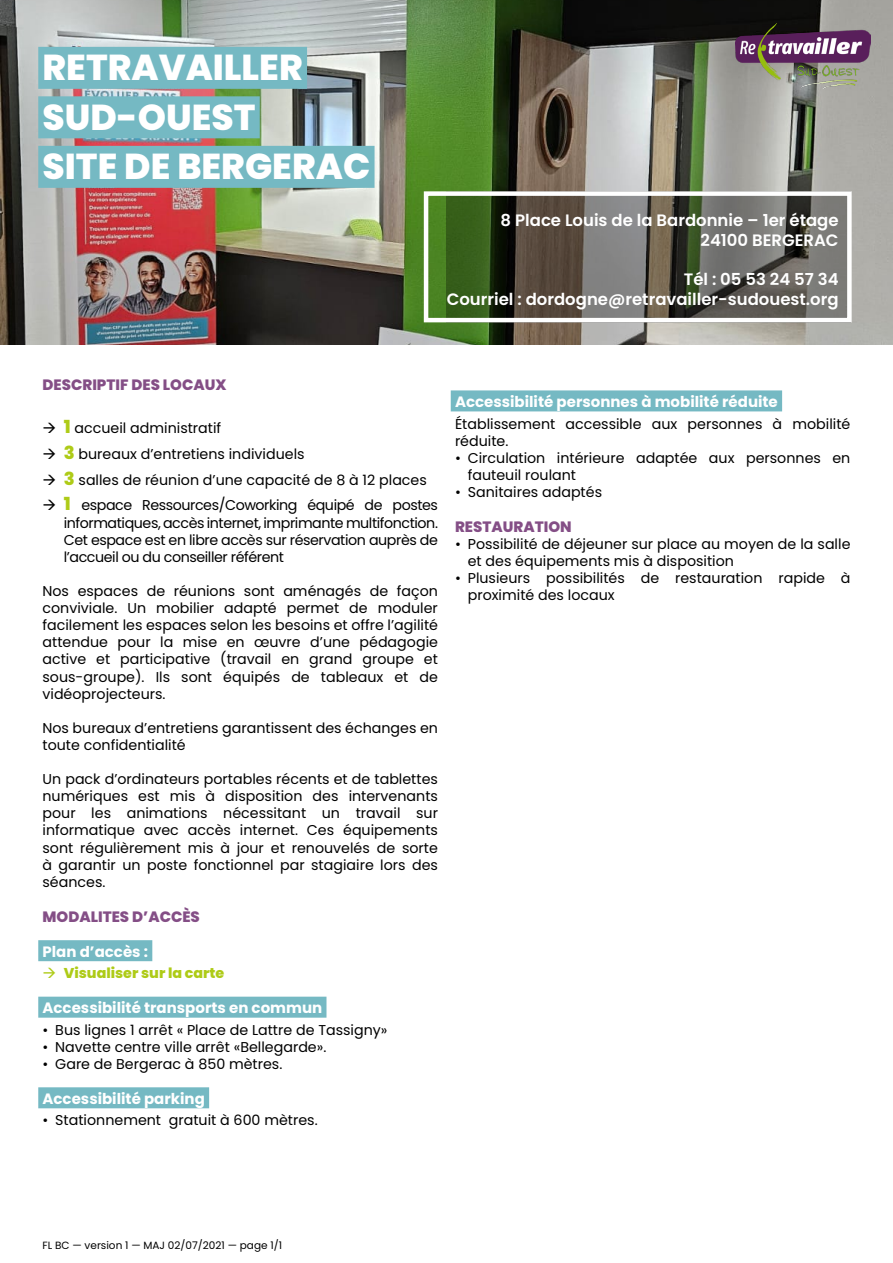
<style>
.page{position:relative;width:893px;height:1263px;background:#fff}
.page>*{position:absolute;margin:0;border:0;box-sizing:border-box;transform-origin:0 0}
.t1{font:800 36px/49.5px "Poppins";color:#fff}
.t2{font:600 16.5px/19.8px "Poppins";color:#fff;text-align:right}
.t3{font:700 15px "Poppins";color:#fff}
.t4{font:800 15px "Poppins";color:#844e86}
.t5{font:14.25px/17.1px "Poppins";color:#000}
.t6{font:800 14.25px "Poppins";color:#aecb17}
.t7{font:10.5px "Poppins";color:#000}
.s1{font-weight:800;font-size:18px;color:#aecb17}
</style>
<div class="page">
<img style="left:0;top:0;width:893px;height:344px">
<img style="left:736px;top:23px;width:134px;height:66px">
<div style="left:38px;top:47px;width:269px;height:42px;background:#75b9c3"></div>
<div style="left:38px;top:96px;width:222px;height:42px;background:#75b9c3"></div>
<div style="left:38px;top:146px;width:337px;height:42px;background:#75b9c3"></div>
<svg style="left:446px;top:196px;width:401px;height:121px;background:#5a5c4e"></svg>
<div style="left:424px;top:191px;width:428px;height:131px;border:4px solid #fff"></div>
<div style="left:38px;top:940px;width:114px;height:21px;background:#75b9c3"></div>
<div style="left:38px;top:997px;width:288px;height:21px;background:#75b9c3"></div>
<div style="left:38px;top:1087px;width:171px;height:21px;background:#75b9c3"></div>
<div style="left:451px;top:390px;width:331px;height:21px;background:#75b9c3"></div>
<h1 class="t1" style="left:43px;top:43px;width:329px">RETRAVAILLER<br>SUD-OUEST<br>SITE DE BERGERAC</h1>
<p class="t2" style="left:501px;top:210px;width:339px">8 Place Louis de la Bardonnie – 1er étage<br>24100 BERGERAC</p>
<p class="t2" style="left:447px;top:270px;width:393px">Tél : 05 53 24 57 34<br>Courriel : dordogne@retravailler-sudouest.org</p>
<p class="t4" style="left:43px;top:376px;width:185px">DESCRIPTIF DES LOCAUX</p>
<p class="t5" style="left:64px;top:415px;width:376px;line-height:25.8px"><span class="s1">1</span> accueil administratif<br><span class="s1">3</span> bureaux d’entretiens individuels<br><span class="s1">3</span> salles de réunion d’une capacité de 8 à 12 places<br><span class="s1">1</span> espace Ressources/Coworking équipé de postes</p>
<p class="t5" style="left:64px;top:514px;width:376px;text-align:justify">informatiques, accès internet, imprimante multifonction.<br>Cet espace est en libre accès sur réservation auprès de l’accueil ou du conseiller référent</p>
<p class="t5" style="left:43px;top:582px;width:397px;text-align:justify">Nos espaces de réunions sont aménagés de façon conviviale. Un mobilier adapté permet de moduler facilement les espaces selon les besoins et offre l’agilité attendue pour la mise en œuvre d’une pédagogie active et participative (travail en grand groupe et sous-groupe). Ils sont équipés de tableaux et de vidéoprojecteurs.</p>
<p class="t5" style="left:43px;top:719px;width:397px">Nos bureaux d’entretiens garantissent des échanges en toute confidentialité</p>
<p class="t5" style="left:43px;top:771px;width:397px;text-align:justify">Un pack d’ordinateurs portables récents et de tablettes numériques est mis à disposition des intervenants pour les animations nécessitant un travail sur informatique avec accès internet. Ces équipements sont régulièrement mis à jour et renouvelés de sorte à garantir un poste fonctionnel par stagiaire lors des séances.</p>
<p class="t4" style="left:43px;top:908px;width:159px">MODALITES D’ACCÈS</p>
<p class="t3" style="left:43px;top:943px;width:107px">Plan d’accès :</p>
<p class="t6" style="left:64px;top:965px;width:162px">Visualiser sur la carte</p>
<p class="t3" style="left:43px;top:999px;width:281px">Accessibilité transports en commun</p>
<p class="t5" style="left:43px;top:1021px;width:346px">• Bus lignes 1 arrêt « Place de Lattre de Tassigny»</p>
<p class="t5" style="left:43px;top:1038px;width:285px">• Navette centre ville arrêt «Bellegarde».</p>
<p class="t5" style="left:43px;top:1055px;width:241px">• Gare de Bergerac à 850 mètres.</p>
<p class="t3" style="left:43px;top:1090px;width:164px">Accessibilité parking</p>
<p class="t5" style="left:43px;top:1112px;width:277px">• Stationnement gratuit à 600 mètres.</p>
<p class="t3" style="left:455px;top:393px;width:324px">Accessibilité personnes à mobilité réduite</p>
<p class="t5" style="left:455px;top:415px;width:397px">Établissement accessible aux personnes à mobilité réduite.</p>
<p class="t5" style="left:468px;top:449px;width:384px;text-indent:-13px">• Circulation intérieure adaptée aux personnes en fauteuil roulant</p>
<p class="t5" style="left:455px;top:483px;width:149px">• Sanitaires adaptés</p>
<p class="t4" style="left:455px;top:518px;width:118px">RESTAURATION</p>
<p class="t5" style="left:468px;top:536px;width:384px;text-indent:-13px">• Possibilité de déjeuner sur place au moyen de la salle et des équipements mis à disposition</p>
<p class="t5" style="left:468px;top:570px;width:384px;text-indent:-13px">• Plusieurs possibilités de restauration rapide à proximité des locaux</p>
<p class="t7" style="left:43px;top:1239px;width:241px">FL BC — version 1 — MAJ 02/07/2021 — page 1/1</p>
</div>
